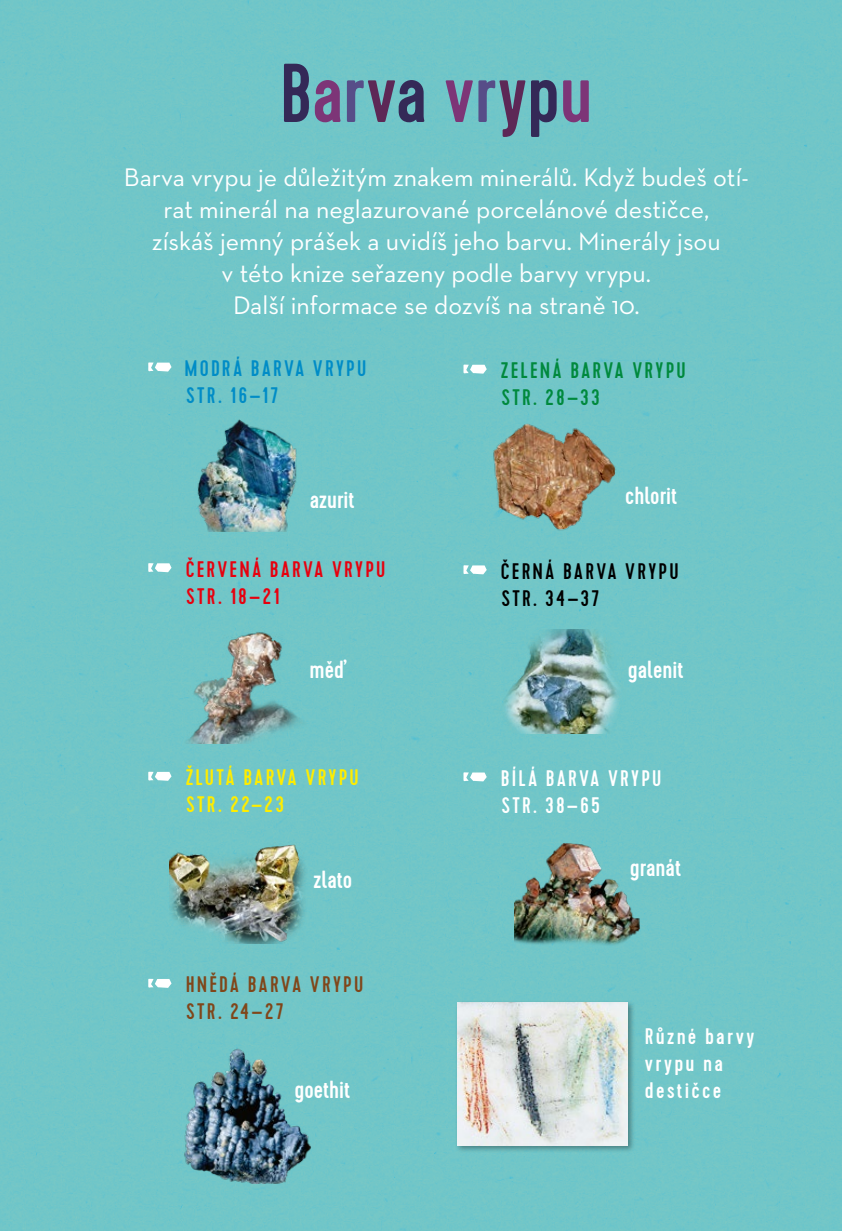
<style>
.page{position:relative;width:842px;height:1231px;background:#71c6c8}
.page>*{position:absolute;margin:0;border:0;box-sizing:border-box;transform-origin:0 0}
.t1{font:500 83.25px "Cervo";letter-spacing:-.005em;color:#342957}
.t2{font:25.88px/31.9px "Neutraface Text";color:#fff;text-align:center}
.t3{font:500 24.75px "Cervo";color:#fff}
.t4{font:500 22.5px/27px "Cervo";letter-spacing:.1em;color:#fff}
.t5{font:500 22.5px/27px "Cervo";letter-spacing:.095em;color:#e7000e}
.t6{font:500 22.5px/27px "Cervo";letter-spacing:.1em;color:#00893d}
.t7{font:500 22.5px/27px "Cervo";letter-spacing:.095em;color:#008cc6}
.t8{font:500 22.5px/27px "Cervo";letter-spacing:.1em;color:#ffed00}
.t9{font:500 22.5px/27px "Cervo";letter-spacing:.095em;color:#80461a}
.t10{font:500 22.5px/27px "Cervo";letter-spacing:.095em;color:#000}
.s1{color:#7d3577}
.s2{color:#574d88}
.s3{color:#5d2856}
</style>
<div class="page">
<svg style="left:148px;top:362px;width:24px;height:10px"></svg>
<svg style="left:148px;top:563px;width:24px;height:9px"></svg>
<svg style="left:148px;top:772px;width:24px;height:9px"></svg>
<svg style="left:148px;top:979px;width:24px;height:9px"></svg>
<img style="left:172px;top:408px;width:150px;height:123px">
<img style="left:181px;top:628px;width:128px;height:115px">
<img style="left:169px;top:832px;width:139px;height:111px">
<img style="left:179px;top:1036px;width:146px;height:147px">
<img style="left:515px;top:831px;width:127px;height:121px">
<svg style="left:463px;top:365px;width:24px;height:9px"></svg>
<svg style="left:463px;top:565px;width:24px;height:9px"></svg>
<svg style="left:463px;top:772px;width:24px;height:9px"></svg>
<img style="left:477px;top:408px;width:147px;height:132px">
<img style="left:494px;top:630px;width:137px;height:104px">
<div style="left:455px;top:1000px;width:181px;height:153px;background:#000;opacity:.34"></div>
<img style="left:457px;top:1003px;width:171px;height:142px">
<h1 class="t1" style="left:280px;top:44px;width:315px">B<span class="s1">a</span><span class="s2">r</span><span class="s3">v</span>a <span class="s1">v</span><span class="s2">r</span><span class="s3">y</span>p<span class="s1">u</span></h1>
<p class="t2" style="left:124px;top:161px;width:626px">Barva vrypu je důležitým znakem minerálů. Když budeš otí&shy;rat minerál na neglazurované porcelánové destičce,<br>získáš jemný prášek a uvidíš jeho barvu. Minerály jsou<br>v této knize seřazeny podle barvy vrypu.<br>Další informace se dozvíš na straně 10.</p>
<p class="t7" style="left:185px;top:355px;width:183px">MODRÁ BARVA VRYPU<br>STR. 16–17</p>
<p class="t6" style="left:501px;top:357px;width:186px">ZELENÁ BARVA VRYPU<br>STR. 28–33</p>
<p class="t3" style="left:310px;top:485px;width:46px">azurit</p>
<p class="t3" style="left:625px;top:481px;width:54px">chlorit</p>
<p class="t5" style="left:186px;top:556px;width:201px">ČERVENÁ BARVA VRYPU<br>STR. 18–21</p>
<p class="t3" style="left:310px;top:655px;width:39px">měď</p>
<p class="t8" style="left:186px;top:765px;width:175px">ŽLUTÁ BARVA VRYPU<br>STR. 22–23</p>
<p class="t3" style="left:314px;top:865px;width:40px">zlato</p>
<p class="t9" style="left:186px;top:972px;width:179px">HNĚDÁ BARVA VRYPU<br>STR. 24–27</p>
<p class="t3" style="left:294px;top:1075px;width:57px">goethit</p>
<p class="t10" style="left:501px;top:558px;width:179px">ČERNÁ BARVA VRYPU<br>STR. 34–37</p>
<p class="t3" style="left:628px;top:655px;width:57px">galenit</p>
<p class="t4" style="left:501px;top:765px;width:162px">BÍLÁ BARVA VRYPU<br>STR. 38–65</p>
<p class="t3" style="left:630px;top:853px;width:53px">granát</p>
<p class="t4" style="left:645px;top:1023px;width:111px">Různé barvy vrypu na destičce</p>
</div>
